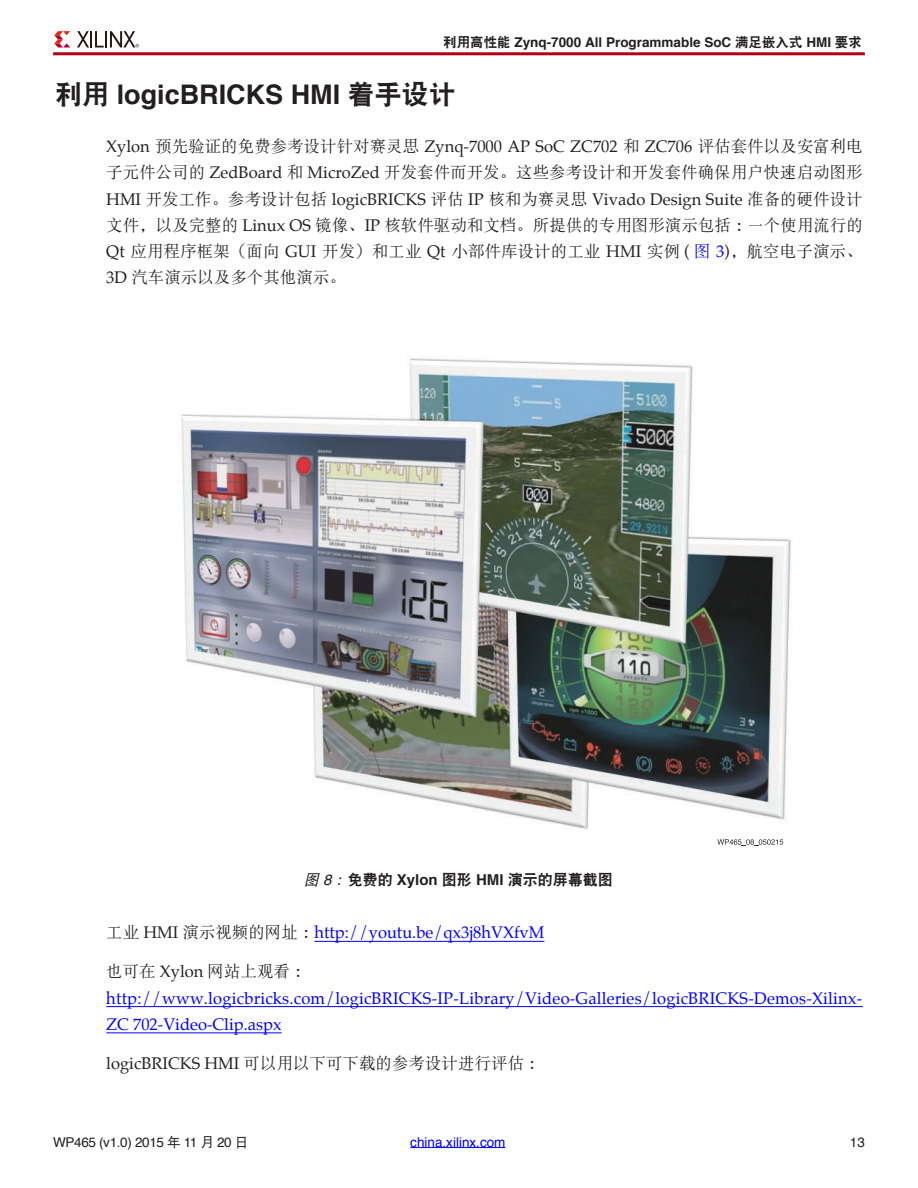
<style>
.page{position:relative;width:918px;height:1188px;background:#fff}
.page>*{position:absolute;margin:0;border:0;box-sizing:border-box;transform-origin:0 0}
.标题1{font:700 27px "Helvetica";color:#231f20}
.内文{font:16.5px/26.2px "DF Song W5";color:#231f20;text-align:justify}
.内文-2{font:16.5px/26.2px "Palatino";letter-spacing:.01em;color:#00f}
.图题{font:15px "DFP Hei W9";color:#231f20}
.t1{font:700 13.5px "Helvetica";color:#231f20}
.t2{font:13.5px "Helvetica";letter-spacing:-.025em;color:#231f20}
.t3{font:13.5px "Helvetica";color:#00f}
.s1{font-family:"DFP Hei W9";font-weight:400}
.s2{font-family:"Palatino"}
.s3{color:#00f}
.s4{font-family:"Palatino";color:#00f}
.s5{font-family:"DFP Hei W5";font-style:italic}
.s6{font-family:"Helvetica";font-style:italic}
.s7{font-family:"Helvetica";font-weight:700}
.s8{font-family:"DF Song W5";color:#231f20}
.s9{color:#231f20}
.s10{font-family:"DFP Hei W5"}
</style>
<div class="page">
<svg style="left:54px;top:31px;width:16px;height:16px"></svg>
<svg style="left:77px;top:31px;width:62px;height:16px"></svg>
<hr style="left:53px;top:52px;width:812px;height:3px;background:#b50014">
<hr style="left:410px;top:1147px;width:96px;height:1px;background:#00f">
<img style="left:181px;top:358px;width:611px;height:472px">
<svg style="left:717px;top:839px;width:66px;height:7px"></svg>
<hr style="left:314px;top:941px;width:231px;height:1px;background:#00f">
<hr style="left:106px;top:1006px;width:757px;height:1px;background:#00f">
<hr style="left:106px;top:1032px;width:176px;height:1px;background:#00f">
<p class="t1" style="left:443px;top:32px;width:420px"><span class="s1">利用高性能</span> Zynq-7000 All Programmable SoC <span class="s1">满足嵌入式</span> HMI <span class="s1">要求</span></p>
<p class="标题1" style="left:55px;top:73px;width:402px"><span class="s1">利用</span> logicBRICKS HMI <span class="s1">着手设计</span></p>
<p class="内文" style="left:106px;top:133px;width:758px"><span class="s2">Xylon</span> 预先验证的免费参考设计针对赛灵思 <span class="s2">Zynq-7000 AP SoC ZC702</span> 和 <span class="s2">ZC706</span> 评估套件以及安富利电子元件公司的 <span class="s2">ZedBoard</span> 和 <span class="s2">MicroZed</span> 开发套件而开发。这些参考设计和开发套件确保用户快速启动图形<span class="s2">HMI</span> 开发工作。参考设计包括 <span class="s2">logicBRICKS</span> 评估 <span class="s2">IP</span> 核和为赛灵思 <span class="s2">Vivado Design Suite</span> 准备的硬件设计文件，以及完整的 <span class="s2">Linux OS</span> 镜像、<span class="s2">IP</span> 核软件驱动和文档。所提供的专用图形演示包括：一个使用流行的<span class="s2">Qt</span> 应用程序框架（面向 <span class="s2">GUI</span> 开发）和工业 <span class="s2">Qt</span> 小部件库设计的工业 <span class="s2">HMI</span> 实例 <span class="s2">(</span> <span class="s3">图</span> <span class="s4">3</span><span class="s2">)</span>，航空电子演示、<span class="s2">3D</span> 汽车演示以及多个其他演示。</p>
<p class="图题" style="left:304px;top:872px;width:310px"><span class="s5">图</span> <span class="s6">8</span><span class="s5">：</span>免费的 <span class="s7">Xylon</span> 图形 <span class="s7">HMI</span> 演示的屏幕截图</p>
<p class="内文-2" style="left:106px;top:920px;width:440px"><span class="s8">工业</span> <span class="s9">HMI</span> <span class="s8">演示视频的网址：</span>http://youtu.be/qx3j8hVXfvM</p>
<p class="内文" style="left:106px;top:958px;width:206px">也可在 <span class="s2">Xylon</span> 网站上观看：</p>
<p class="内文-2" style="left:106px;top:985px;width:757px">http://www.logicbricks.com/logicBRICKS-IP-Library/Video-Galleries/logicBRICKS-Demos-Xilinx-<br>ZC 702-Video-Clip.aspx</p>
<p class="内文" style="left:106px;top:1050px;width:440px"><span class="s2">logicBRICKS HMI</span> 可以用以下可下载的参考设计进行评估：</p>
<p class="t2" style="left:53px;top:1131px;width:197px">WP465 (v1.0) 2015 <span class="s10">年</span> 11 <span class="s10">月</span> 20 <span class="s10">日</span></p>
<p class="t2" style="left:850px;top:1131px;width:17px">13</p>
<p class="t3" style="left:410px;top:1131px;width:97px">china.xilinx.com</p>
</div>
